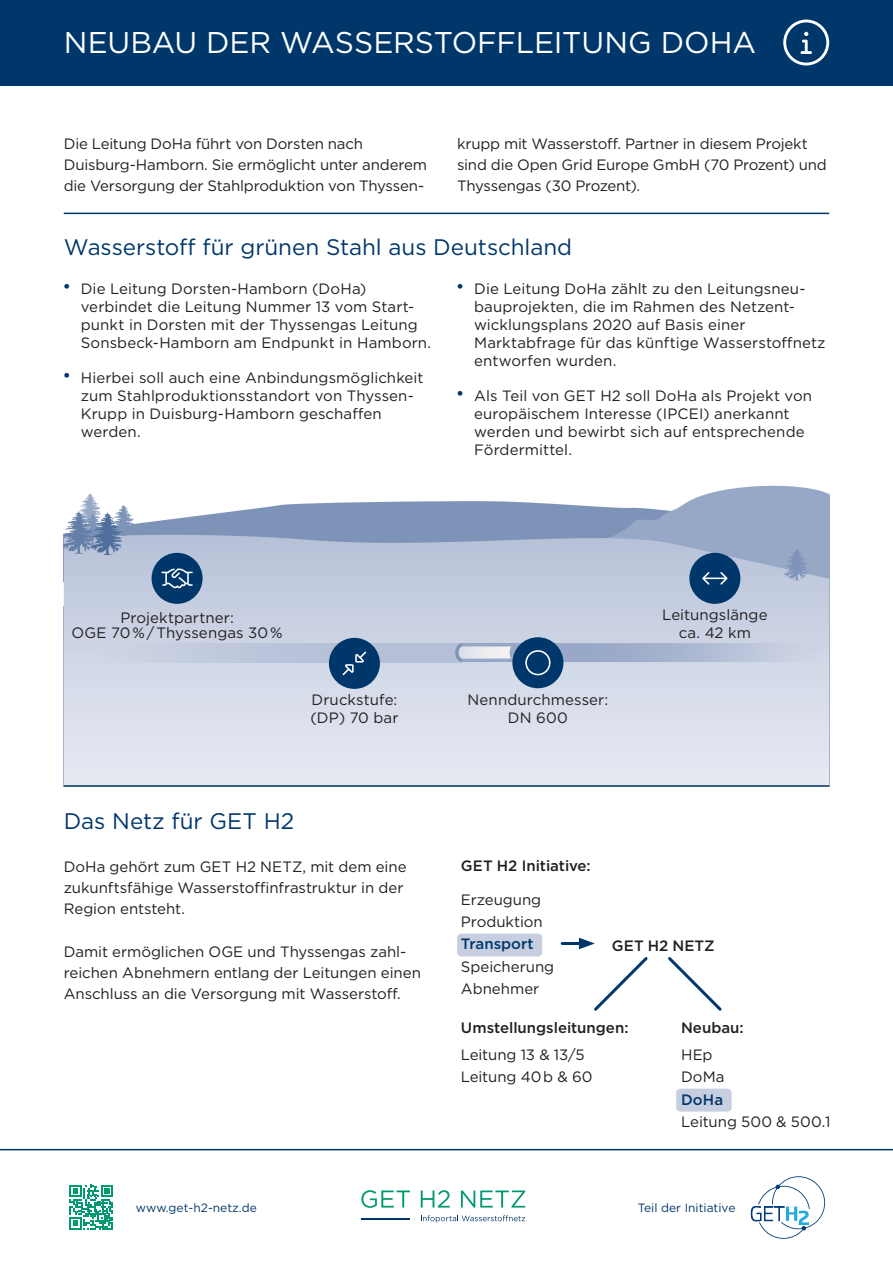
<style>
.page{position:relative;width:893px;height:1263px;background:#fff}
.page>*{position:absolute;margin:0;border:0;box-sizing:border-box;transform-origin:0 0}
.t1{font:30px "Gotham";letter-spacing:-.005em;color:#fff}
.t2{font:22.5px "Gotham";letter-spacing:-.005em;color:#00376b}
.t3{font:15px/18px "Gotham";color:#231f20}
.t4{font:500 15px "Gotham";color:#231f20}
.t5{font:500 15px "Gotham";color:#00376b}
.t6{font:12px "Gotham";color:#00376b}
</style>
<div class="page">
<svg style="left:134px;top:485px;width:695px;height:50px"></svg>
<svg style="left:64px;top:535px;width:765px;height:250px;background:#ced5e5"></svg>
<svg style="left:64px;top:493px;width:70px;height:62px"></svg>
<svg style="left:784px;top:548px;width:24px;height:32px"></svg>
<svg style="left:64px;top:643px;width:391px;height:19px;background:#bfc8dc"></svg>
<hr style="left:0;top:1149px;width:893px;height:1px;background:#00376b">
<svg style="left:751px;top:1176px;width:74px;height:63px"></svg>
<svg style="left:69px;top:1184px;width:44px;height:45px"></svg>
<svg style="left:361px;top:1190px;width:49px;height:18px"></svg>
<svg style="left:421px;top:1190px;width:29px;height:17px"></svg>
<svg style="left:461px;top:1190px;width:64px;height:17px"></svg>
<hr style="left:361px;top:1218px;width:49px;height:1px;background:#00376b">
<svg style="left:421px;top:1215px;width:104px;height:7px"></svg>
<div style="left:0;top:0;width:893px;height:85px;background:#00376b"></div>
<div style="left:689px;top:553px;width:51px;height:51px;background:#00376b;border-radius:50%"></div>
<svg style="left:702px;top:572px;width:26px;height:13px"></svg>
<div style="left:329px;top:638px;width:51px;height:51px;background:#00376b;border-radius:50%"></div>
<svg style="left:343px;top:651px;width:23px;height:24px"></svg>
<div style="left:512px;top:637px;width:51px;height:51px;background:#00376b;border-radius:50%"></div>
<svg style="left:455px;top:643px;width:374px;height:32px;background:#aab8cf"></svg>
<div style="left:152px;top:553px;width:51px;height:51px;background:#00376b;border-radius:50%"></div>
<svg style="left:161px;top:568px;width:32px;height:20px"></svg>
<div style="left:457px;top:933px;width:85px;height:23px;background:#c6cee0;border-radius:4px"></div>
<div style="left:676px;top:1089px;width:56px;height:22px;background:#c6cee0;border-radius:4px"></div>
<hr style="left:562px;top:942px;width:23px;height:3px;background:#00376b">
<svg style="left:668px;top:957px;width:54px;height:54px"></svg>
<svg style="left:579px;top:938px;width:69px;height:73px"></svg>
<svg style="left:783px;top:20px;width:46px;height:45px"></svg>
<hr style="left:64px;top:213px;width:765px;height:1px;background:#00376b">
<hr style="left:64px;top:785px;width:765px;height:2px;background:#00376b">
<h1 class="t1" style="left:64px;top:23px;width:694px">NEUBAU DER WASSERSTOFFLEITUNG DOHA</h1>
<p class="t3" style="left:64px;top:133px;width:365px;line-height:21.3px">Die Leitung DoHa führt von Dorsten nach<br>Duisburg-Hamborn. Sie ermöglicht unter anderem die Versorgung der Stahlproduktion von Thyssen-</p>
<p class="t3" style="left:457px;top:133px;width:371px;line-height:21.3px">krupp mit Wasserstoff. Partner in diesem Projekt sind die Open Grid Europe GmbH (70 Prozent) und<br>Thyssengas (30 Prozent).</p>
<h2 class="t2" style="left:64px;top:233px;width:510px">Wasserstoff für grünen Stahl aus Deutschland</h2>
<p class="t3" style="left:81px;top:280px;width:352px;text-indent:-17px"><sup>•</sup> Die Leitung Dorsten-Hamborn (DoHa) verbindet die Leitung Nummer 13 vom Start&shy;punkt in Dorsten mit der Thyssengas Leitung Sonsbeck-Hamborn am Endpunkt in Hamborn.</p>
<p class="t3" style="left:81px;top:369px;width:344px;text-indent:-17px"><sup>•</sup> Hierbei soll auch eine Anbindungsmöglichkeit zum Stahlproduktionsstandort von Thyssen-Krupp in Duisburg-Hamborn geschaffen werden.</p>
<p class="t3" style="left:474px;top:280px;width:353px;text-indent:-17px"><sup>•</sup> Die Leitung DoHa zählt zu den Leitungsneu&shy;bauprojekten, die im Rahmen des Netzent&shy;wicklungsplans 2020 auf Basis einer Marktabfrage für das künftige Wasserstoffnetz entworfen wurden.</p>
<p class="t3" style="left:474px;top:387px;width:340px;text-indent:-17px"><sup>•</sup> Als Teil von GET H2 soll DoHa als Projekt von europäischem Interesse (IPCEI) anerkannt werden und bewirbt sich auf entsprechende Fördermittel.</p>
<p class="t3" style="left:71px;top:610px;width:213px;line-height:15px;text-align:center">Projektpartner:<br>OGE 70 % / Thyssengas 30 %</p>
<p class="t3" style="left:310px;top:690px;width:90px">Druckstufe: (DP) 70 bar</p>
<p class="t3" style="left:467px;top:690px;width:142px;text-align:center">Nenndurchmesser:<br>DN 600</p>
<p class="t3" style="left:662px;top:605px;width:107px;text-align:center">Leitungslänge ca. 42 km</p>
<h2 class="t2" style="left:64px;top:807px;width:232px">Das Netz für GET H2</h2>
<p class="t3" style="left:64px;top:855px;width:344px;line-height:21.3px">DoHa gehört zum GET H2 NETZ, mit dem eine zukunftsfähige Wasserstoffinfrastruktur in der<br>Region entsteht.</p>
<p class="t3" style="left:64px;top:940px;width:359px;line-height:21.3px">Damit ermöglichen OGE und Thyssengas zahl&shy;reichen Abnehmern entlang der Leitungen einen<br>Anschluss an die Versorgung mit Wasserstoff.</p>
<p class="t4" style="left:461px;top:856px;width:131px">GET H2 Initiative:</p>
<p class="t3" style="left:461px;top:888px;width:83px;line-height:22.2px">Erzeugung<br>Produktion</p>
<p class="t5" style="left:461px;top:934px;width:74px">Transport</p>
<p class="t3" style="left:461px;top:955px;width:95px;line-height:22.2px">Speicherung<br>Abnehmer</p>
<p class="t4" style="left:612px;top:936px;width:104px">GET H2 NETZ</p>
<p class="t4" style="left:461px;top:1017px;width:169px">Umstellungsleitungen:</p>
<p class="t3" style="left:461px;top:1043px;width:133px;line-height:22.2px">Leitung 13 &amp; 13/5<br>Leitung 40 b &amp; 60</p>
<p class="t4" style="left:681px;top:1017px;width:64px">Neubau:</p>
<p class="t3" style="left:681px;top:1043px;width:45px;line-height:22.2px">HEp<br>DoMa</p>
<p class="t5" style="left:681px;top:1089px;width:43px">DoHa</p>
<p class="t3" style="left:681px;top:1112px;width:151px">Leitung 500 &amp; 500.1</p>
<p class="t6" style="left:136px;top:1200px;width:122px">www.get-h2-netz.de</p>
<p class="t6" style="left:638px;top:1200px;width:99px">Teil der Initiative</p>
</div>
